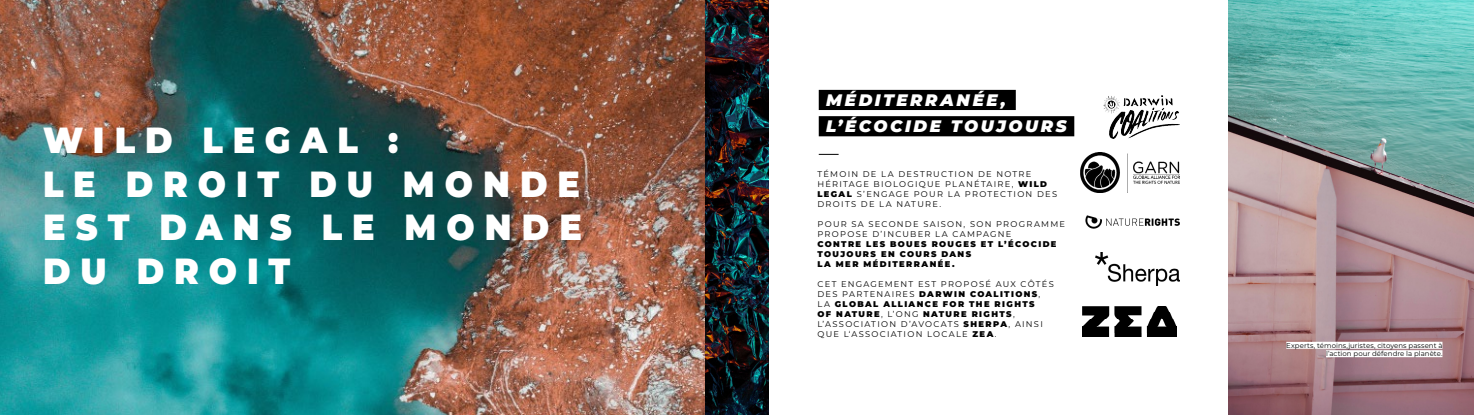
<style>
.page{position:relative;width:1474px;height:415px;background:#fff}
.page>*{position:absolute;margin:0;border:0;box-sizing:border-box;transform-origin:0 0}
.t1{font:900 36.23px/43.5px "Montserrat";letter-spacing:.3em;color:#fff;scale:.92 1}
.t2{font:italic 900 16.62px/26.2px "Montserrat";letter-spacing:.155em;color:#fff}
.t3{font:8.31px/10px "Montserrat";letter-spacing:.155em;color:#000}
.t4{font:900 8.31px/10px "Montserrat";letter-spacing:.165em;color:#000}
.t5{font:7px/8.4px "Montserrat";letter-spacing:.005em;color:#000;text-align:right}
.s1{font-weight:900}
</style>
<div class="page">
<img style="left:0;top:0;width:705px;height:414px">
<img style="left:1228px;top:0;width:245px;height:414px">
<svg style="left:818px;top:154px;width:20px;height:1px"></svg>
<div style="left:818px;top:90px;width:197px;height:20px;background:#000"></div>
<div style="left:818px;top:116px;width:256px;height:20px;background:#000"></div>
<div style="left:1286px;top:341px;width:156px;height:7px;background:#fff"></div>
<div style="left:1325px;top:350px;width:117px;height:7px;background:#fff"></div>
<img style="left:1103px;top:96px;width:76px;height:43px">
<img style="left:1080px;top:153px;width:99px;height:39px">
<img style="left:1085px;top:215px;width:94px;height:14px">
<img style="left:1095px;top:252px;width:84px;height:32px">
<img style="left:705px;top:0;width:63px;height:414px">
<img style="left:1082px;top:306px;width:94px;height:30px">
<h1 class="t1" style="left:43px;top:116px;width:587px">WILD LEGAL :<br>LE DROIT DU MONDE<br>EST DANS LE MONDE<br>DU DROIT</h1>
<h2 class="t2" style="left:826px;top:86px;width:242px">MÉDITERRANÉE,<br>L’ÉCOCIDE TOUJOURS</h2>
<p class="t3" style="left:817px;top:169px;width:241px">TÉMOIN DE LA DESTRUCTION DE NOTRE<br>HÉRITAGE BIOLOGIQUE PLANÉTAIRE, <span class="s1">WILD<br>LEGAL</span> S’ENGAGE POUR LA PROTECTION DES<br>DROITS DE LA NATURE.</p>
<p class="t3" style="left:817px;top:219px;width:249px">POUR SA SECONDE SAISON, SON PROGRAMME<br>PROPOSE D’INCUBER LA CAMPAGNE</p>
<p class="t4" style="left:817px;top:238px;width:240px">CONTRE LES BOUES ROUGES ET L’ÉCOCIDE<br>TOUJOURS EN COURS DANS<br>LA MER MÉDITERRANÉE.</p>
<p class="t3" style="left:817px;top:279px;width:238px">CET ENGAGEMENT EST PROPOSÉ AUX CÔTÉS DES PARTENAIRES <span class="s1">DARWIN COALITIONS</span>, LA <span class="s1">GLOBAL ALLIANCE FOR THE RIGHTS<br>OF NATURE</span>, L’ONG <span class="s1">NATURE RIGHTS</span>, L’ASSOCIATION D’AVOCATS <span class="s1">SHERPA</span>, AINSI QUE L‘ASSOCIATION LOCALE <span class="s1">ZEA</span>.</p>
<p class="t5" style="left:1286px;top:340px;width:158px">Experts, témoins,juristes, citoyens passent à l’action pour défendre la planète.</p>
</div>
